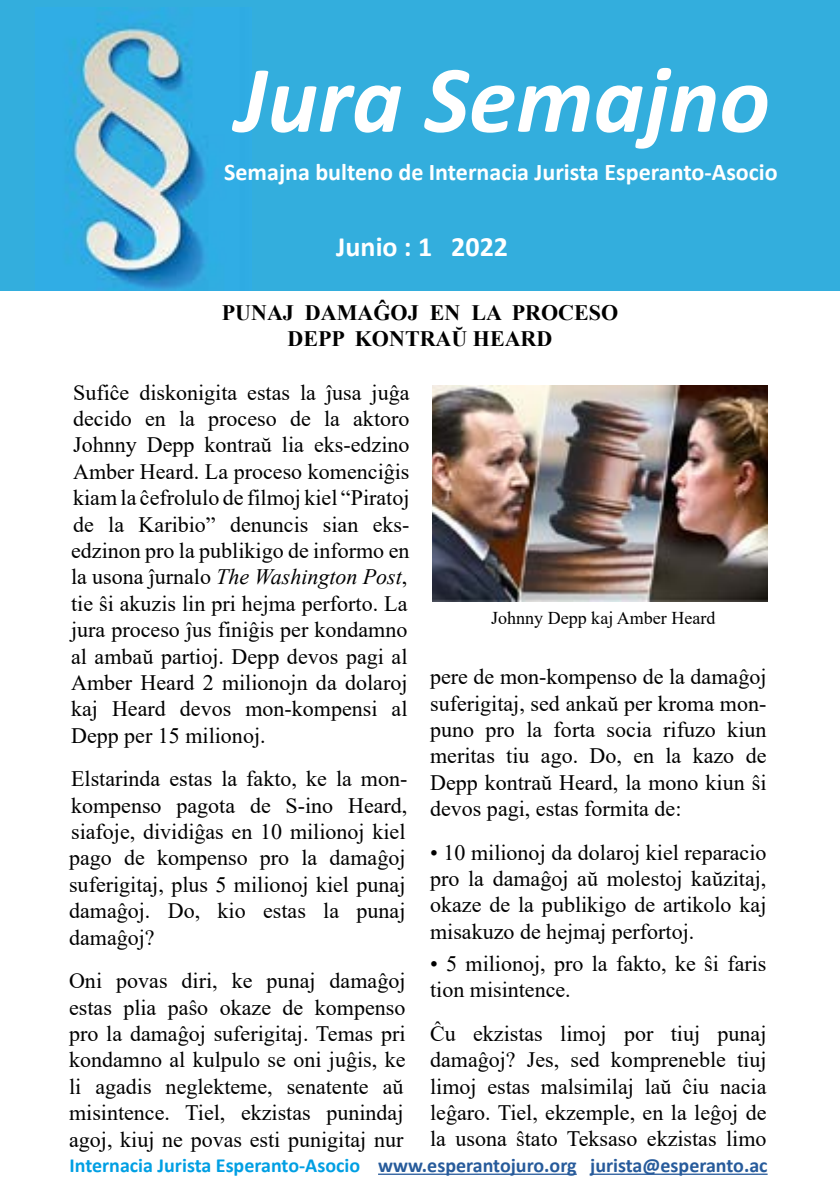
<style>
.page{position:relative;width:840px;height:1191px;background:#fff}
.page>*{position:absolute;margin:0;border:0;box-sizing:border-box;transform-origin:0 0}
.t1{font:italic 700 96px "Calibri";color:#fff}
.t2{font:700 28px "Calibri";color:#fff}
.t3{font:700 24px "Calibri";color:#fff}
.t4{font:22px/26.4px "Times New Roman";color:#000;text-align:justify}
.t5{font:700 22px/26.4px "Times New Roman";color:#000;text-align:center}
.t6{font:700 20px "Calibri";color:#275b9b}
.t7{font:18px "Times New Roman";color:#000}
.s1{font-style:italic}
.s2{color:#009fe3}
</style>
<div class="page">
<div style="left:0;top:0;width:839px;height:291px;background:#33aedd"></div>
<img style="left:65px;top:7px;width:140px;height:283px">
<hr style="left:378px;top:1173px;width:198px;height:1px;background:#275b9b">
<hr style="left:590px;top:1173px;width:177px;height:1px;background:#275b9b">
<img style="left:432px;top:386px;width:335px;height:215px">
<h1 class="t1" style="left:235px;top:32px;width:535px">Jura Semajno</h1>
<p class="t3" style="left:224px;top:155px;width:554px">Semajna bulteno de Internacia Jurista Esperanto-Asocio</p>
<p class="t2" style="left:336px;top:227px;width:173px">Junio : 1 2022</p>
<p class="t5" style="left:222px;top:298px;width:398px">PUNAJ DAMAĜOJ EN LA PROCESO<br>DEPP KONTRAŬ HEARD</p>
<p class="t4" style="left:71px;top:378px;width:340px">Sufiĉe diskonigita estas la ĵusa juĝa decido en la proceso de la aktoro Johnny Depp kontraŭ lia eks-edzino Amber Heard. La proceso komenciĝis kiam la ĉefrolulo de filmoj kiel “Piratoj de la Karibio” denuncis sian eks&shy;edzinon pro la publikigo de informo en la usona ĵurnalo <span class="s1">The Washington Post</span>, tie ŝi akuzis lin pri hejma perforto. La jura proceso ĵus finiĝis per kondamno al ambaŭ partioj. Depp devos pagi al Amber Heard 2 milionojn da dolaroj kaj Heard devos mon-kompensi al Depp per 15 milionoj.</p>
<p class="t4" style="left:69px;top:765px;width:340px">Elstarinda estas la fakto, ke la mon&shy;kompenso pagota de S-ino Heard, siafoje, dividiĝas en 10 milionoj kiel pago de kompenso pro la damaĝoj suferigitaj, plus 5 milionoj kiel punaj damaĝoj. Do, kio estas la punaj damaĝoj?</p>
<p class="t4" style="left:69px;top:967px;width:338px">Oni povas diri, ke punaj damaĝoj estas plia paŝo okaze de kompenso pro la damaĝoj suferigitaj. Temas pri kondamno al kulpulo se oni juĝis, ke li agadis neglekteme, senatente aŭ misintence. Tiel, ekzistas punindaj agoj, kiuj ne povas esti punigitaj nur</p>
<p class="t7" style="left:491px;top:605px;width:225px">Johnny Depp kaj Amber Heard</p>
<p class="t4" style="left:430px;top:663px;width:338px">pere de mon-kompenso de la damaĝoj suferigitaj, sed ankaŭ per kroma mon&shy;puno pro la forta socia rifuzo kiun meritas tiu ago. Do, en la kazo de Depp kontraŭ Heard, la mono kiun ŝi devos pagi, estas formita de:</p>
<p class="t4" style="left:430px;top:838px;width:338px">• 10 milionoj da dolaroj kiel reparacio pro la damaĝoj aŭ molestoj kaŭzitaj, okaze de la publikigo de artikolo kaj misakuzo de hejmaj perfortoj.</p>
<p class="t4" style="left:430px;top:949px;width:338px">• 5 milionoj, pro la fakto, ke ŝi faris tion misintence.</p>
<p class="t4" style="left:430px;top:1019px;width:338px">Ĉu ekzistas limoj por tiuj punaj damaĝoj? Jes, sed kompreneble tiuj limoj estas malsimilaj laŭ ĉiu nacia leĝaro. Tiel, ekzemple, en la leĝoj de la usona ŝtato Teksaso ekzistas limo</p>
<p class="t6" style="left:69px;top:1151px;width:699px"><span class="s2">Internacia Jurista Esperanto-Asocio</span> www.esperantojuro.org jurista@esperanto.ac</p>
</div>
